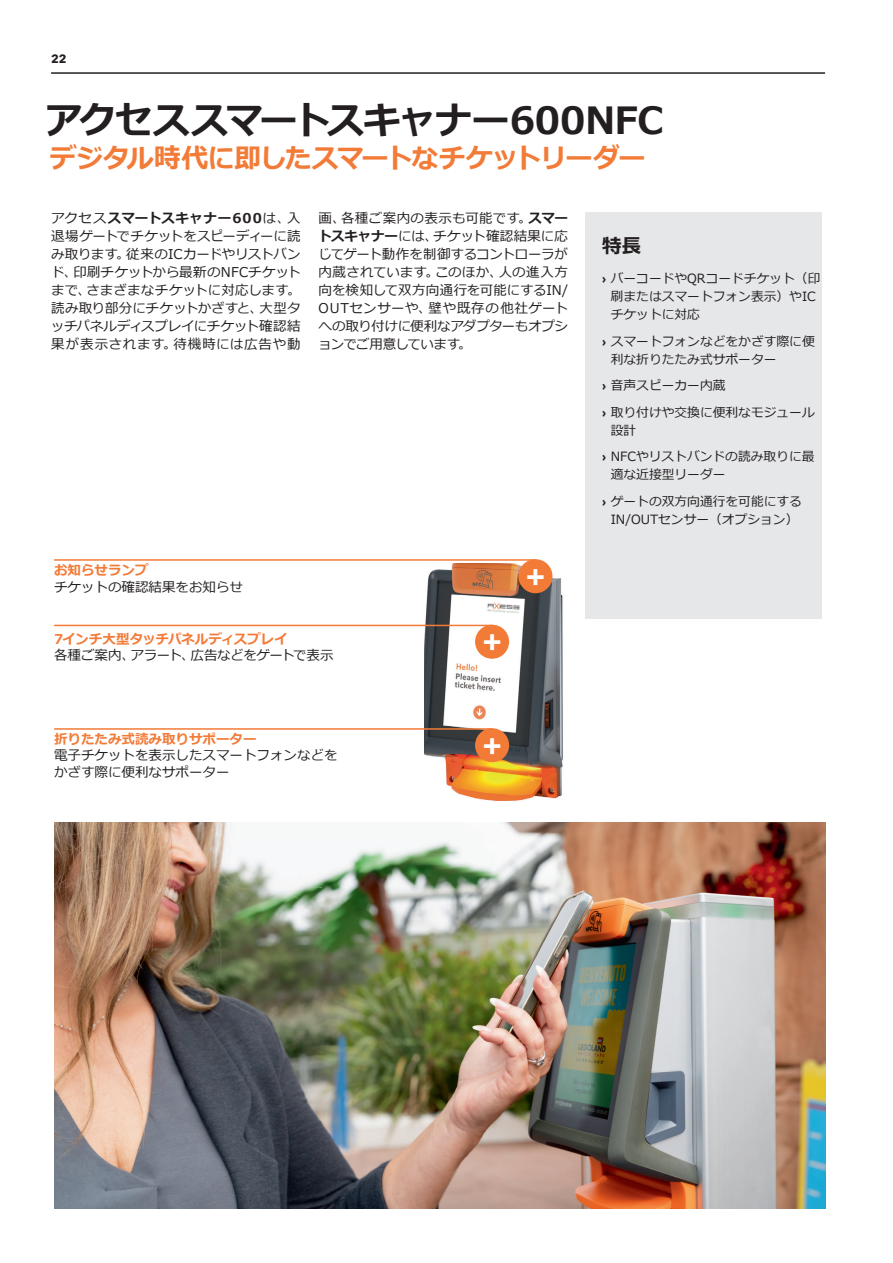
<style>
.page{position:relative;width:893px;height:1263px;background:#fff}
.page>*{position:absolute;margin:0;border:0;box-sizing:border-box;transform-origin:0 0}
.t1{font:700 37.5px "Meiryo";letter-spacing:-.02em;color:#231f20}
.t2{font:700 29.25px "Avenir Next Cyr";color:#fff}
.t3{font:700 27px "Meiryo";letter-spacing:-.04em;color:#f37b38}
.t4{font:700 19.5px "Meiryo";color:#231f20}
.t5{font:13.5px/18px "Meiryo";color:#231f20;text-align:justify}
.t6{font:700 13.5px "Meiryo";color:#f37b38}
.t7{font:13.5px "Meiryo";letter-spacing:-.025em;color:#231f20}
.t8{font:12.75px/18px "Meiryo";color:#231f20}
.t9{font:700 12px "Avenir Next Cyr";color:#231f20}
.s1{font-weight:700}
.s2{font-family:"Avenir Next Cyr";font-weight:700}
</style>
<div class="page">
<hr style="left:51px;top:72px;width:774px;height:2px;background:#231f20">
<img style="left:425px;top:563px;width:138px;height:238px">
<img style="left:54px;top:822px;width:771px;height:387px">
<hr style="left:54px;top:559px;width:481px;height:2px;background:#f37b38">
<div style="left:518px;top:559px;width:34px;height:34px;background:#f37b38;border-radius:50%"></div>
<hr style="left:54px;top:625px;width:438px;height:1px;background:#f37b38">
<div style="left:475px;top:625px;width:34px;height:34px;background:#f37b38;border-radius:50%"></div>
<hr style="left:54px;top:728px;width:438px;height:2px;background:#f37b38">
<div style="left:475px;top:728px;width:34px;height:34px;background:#f37b38;border-radius:50%"></div>
<div style="left:585px;top:213px;width:237px;height:406px;background:#e6e7e9"></div>
<p class="t9" style="left:51px;top:52px;width:17px">22</p>
<h1 class="t1" style="left:45px;top:94px;width:620px">アクセススマートスキャナー600NFC</h1>
<h3 class="t3" style="left:50px;top:140px;width:597px">デジタル時代に即したスマートなチケットリーダー</h3>
<p class="t5" style="left:51px;top:210px;width:251px">アクセス<span class="s1">スマートスキャナー600</span>は、入退場ゲートでチケットをスピーディーに読み取ります。従来のICカードやリストバンド、印刷チケットから最新のNFCチケットまで、さまざまなチケットに対応します。読み取り部分にチケットかざすと、大型タッチパネルディスプレイにチケット確認結果が表示されます。待機時には広告や動</p>
<p class="t5" style="left:319px;top:210px;width:251px">画、各種ご案内の表示も可能です。<span class="s1">スマートスキャナー</span>には、チケット確認結果に応じてゲート動作を制御するコントローラが内蔵されています。このほか、人の進入方向を検知して双方向通行を可能にするIN/ OUTセンサーや、壁や既存の他社ゲートへの取り付けに便利なアダプターもオプションでご用意しています。</p>
<p class="t6" style="left:54px;top:561px;width:96px">お知らせランプ</p>
<p class="t5" style="left:54px;top:579px;width:190px">チケットの確認結果をお知らせ</p>
<h2 class="t2" style="left:526px;top:557px;width:21px">+</h2>
<p class="t6" style="left:54px;top:629px;width:235px">7インチ大型タッチパネルディスプレイ</p>
<p class="t7" style="left:54px;top:646px;width:281px">各種ご案内、アラート、広告などをゲートで表示</p>
<h2 class="t2" style="left:482px;top:623px;width:21px">+</h2>
<p class="t6" style="left:54px;top:729px;width:204px">折りたたみ式読み取りサポーター</p>
<p class="t5" style="left:54px;top:748px;width:285px;line-height:16.5px">電子チケットを表示したスマートフォンなどをかざす際に便利なサポーター</p>
<h2 class="t2" style="left:482px;top:726px;width:21px">+</h2>
<h3 class="t4" style="left:602px;top:232px;width:40px">特長</h3>
<p class="t8" style="left:611px;top:270px;width:211px;text-indent:-9px"><span class="s2">›</span> バーコードやQRコードチケット（印刷またはスマートフォン表示）やICチケットに対応</p>
<p class="t8" style="left:611px;top:333px;width:205px;text-indent:-9px"><span class="s2">›</span> スマートフォンなどをかざす際に便利な折りたたみ式サポーター</p>
<p class="t8" style="left:602px;top:373px;width:214px;line-height:26.5px"><span class="s2">›</span> 音声スピーカー内蔵<br><span class="s2">›</span> 取り付けや交換に便利なモジュール</p>
<p class="t8" style="left:602px;top:418px;width:214px;line-height:26.5px;text-indent:9px">設計<br><span class="s2">›</span> NFCやリストバンドの読み取りに最</p>
<p class="t8" style="left:602px;top:462px;width:201px;line-height:26.5px;text-indent:9px">適な近接型リーダー<br><span class="s2">›</span> ゲートの双方向通行を可能にする</p>
<p class="t8" style="left:611px;top:511px;width:189px">IN/OUTセンサー（オプション）</p>
</div>
